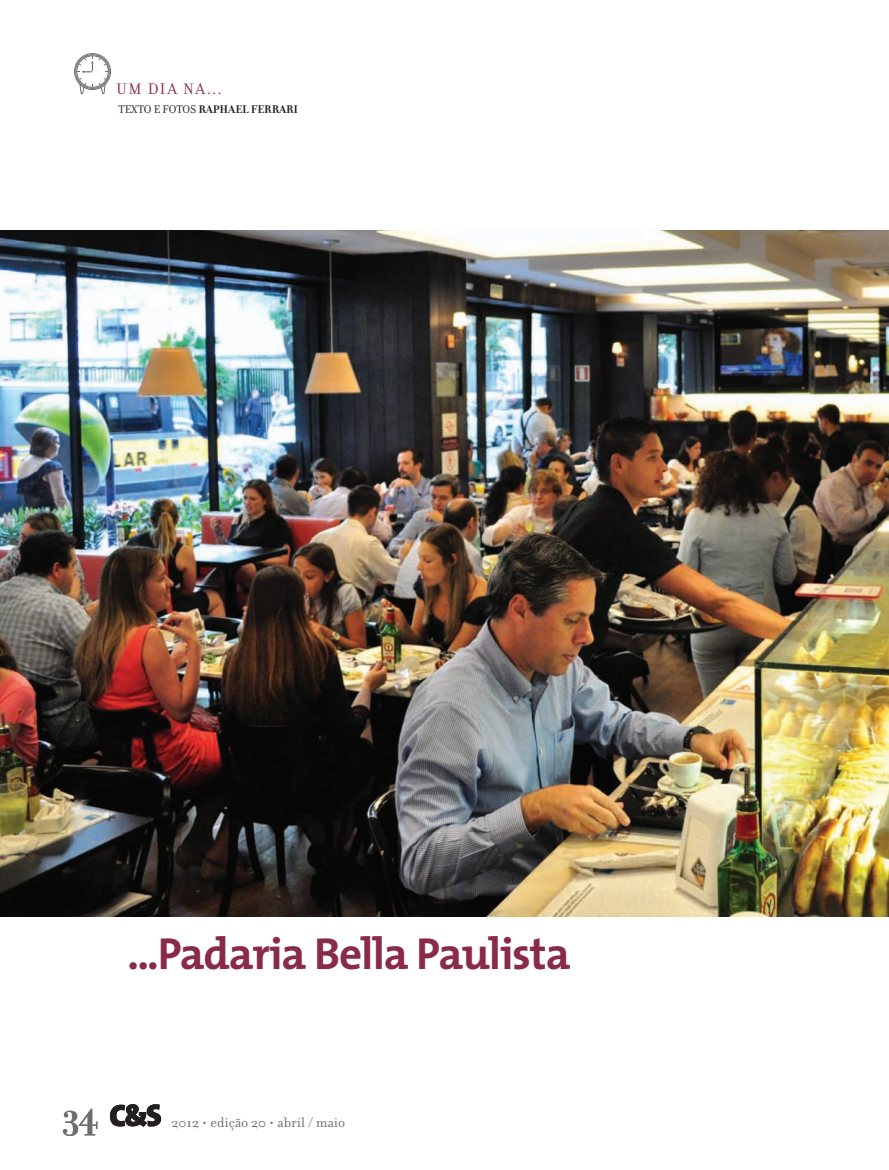
<style>
.page{position:relative;width:889px;height:1170px;background:#fff}
.page>*{position:absolute;margin:0;border:0;box-sizing:border-box;transform-origin:0 0}
.t1{font:700 45px "The Mix";letter-spacing:-.025em;color:#882a48}
.t2{font:700 37.5px "Filosofia OT";color:#6c6d70}
.t3{font:16.5px "Filosofia OT";color:#882a48}
.t4{font:15px "Filosofia OT";color:#6c6d70}
.t5{font:700 12px "Filosofia OT";color:#231f20}
.t6{font:12px "Filosofia OT";color:#231f20}
</style>
<div class="page">
<img style="left:0;top:230px;width:889px;height:686px">
<svg style="left:110px;top:1104px;width:51px;height:22px"></svg>
<div style="left:74px;top:53px;width:37px;height:37px;border:1px solid #6c6d70;border-radius:50%"></div>
<div style="left:75px;top:54px;width:34px;height:35px;border:1px solid #6c6d70;border-radius:50%"></div>
<svg style="left:77px;top:56px;width:31px;height:39px"></svg>
<p class="t3" style="left:116px;top:80px;width:107px">UM DIA NA...</p>
<p class="t6" style="left:118px;top:103px;width:58px">TEXTO e fotos</p>
<p class="t5" style="left:198px;top:102px;width:38px">RAP HAEL</p>
<p class="t5" style="left:251px;top:102px;width:15px">FERRARI</p>
<p class="t1" style="left:128px;top:915px;width:444px">...Padaria Bella Paulista</p>
<p class="t2" style="left:62px;top:1091px;width:39px">34</p>
<p class="t4" style="left:172px;top:1113px;width:175px">2012 • edição 20 • abril / maio</p>
</div>
